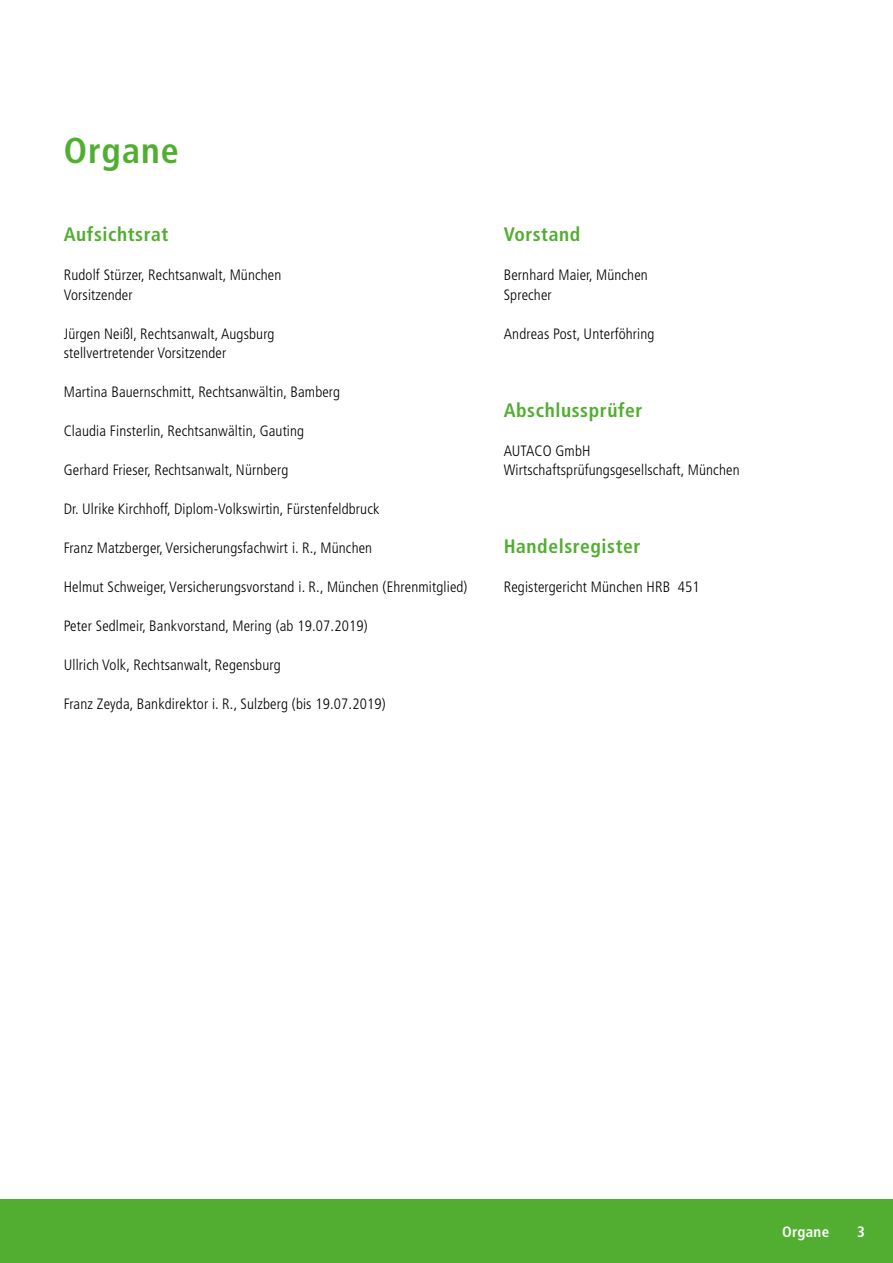
<style>
.page{position:relative;width:893px;height:1263px;background:#fff}
.page>*{position:absolute;margin:0;border:0;box-sizing:border-box;transform-origin:0 0}
.t1{font:700 condensed 36px "Frutiger";letter-spacing:.03em;color:#51ae30}
.t2{font:700 condensed 19.5px "Frutiger";letter-spacing:.03em;color:#51ae30}
.t3{font:300 condensed 15px/19.5px "Frutiger";letter-spacing:.01em;color:#000}
.t4{font:700 condensed 15px "Frutiger";letter-spacing:.02em;color:#fff}
</style>
<div class="page">
<div style="left:0;top:1199px;width:893px;height:64px;background:#51ae30"></div>
<h1 class="t1" style="left:64px;top:130px;width:117px">Organe</h1>
<h2 class="t2" style="left:64px;top:223px;width:106px">Aufsichtsrat</h2>
<p class="t3" style="left:64px;top:266px;width:219px">Rudolf Stürzer, Rechtsanwalt, München<br>Vorsitzender</p>
<p class="t3" style="left:64px;top:324px;width:212px">Jürgen Neißl, Rechtsanwalt, Augsburg stellvertretender Vorsitzender</p>
<p class="t3" style="left:64px;top:383px;width:278px">Martina Bauernschmitt, Rechtsanwältin, Bamberg</p>
<p class="t3" style="left:64px;top:422px;width:242px">Claudia Finsterlin, Rechtsanwältin, Gauting</p>
<p class="t3" style="left:64px;top:461px;width:226px">Gerhard Frieser, Rechtsanwalt, Nürnberg</p>
<p class="t3" style="left:64px;top:500px;width:317px">Dr. Ulrike Kirchhoff, Diplom-Volkswirtin, Fürstenfeldbruck</p>
<p class="t3" style="left:64px;top:539px;width:310px">Franz Matzberger, Versicherungsfachwirt i. R., München</p>
<p class="t3" style="left:64px;top:578px;width:405px">Helmut Schweiger, Versicherungsvorstand i. R., München (Ehrenmitglied)</p>
<p class="t3" style="left:64px;top:617px;width:305px">Peter Sedlmeir, Bankvorstand, Mering (ab 19.07.2019)</p>
<p class="t3" style="left:64px;top:656px;width:218px">Ullrich Volk, Rechtsanwalt, Regensburg</p>
<p class="t3" style="left:64px;top:695px;width:323px">Franz Zeyda, Bankdirektor i. R., Sulzberg (bis 19.07.2019)</p>
<h2 class="t2" style="left:504px;top:223px;width:78px">Vorstand</h2>
<p class="t3" style="left:504px;top:266px;width:146px">Bernhard Maier, München<br>Sprecher</p>
<p class="t3" style="left:504px;top:324px;width:152px">Andreas Post, Unterföhring</p>
<h2 class="t2" style="left:504px;top:399px;width:140px">Abschlussprüfer</h2>
<p class="t3" style="left:504px;top:441px;width:237px">AUTACO GmbH<br>Wirtschaftsprüfungsgesellschaft, München</p>
<h2 class="t2" style="left:504px;top:535px;width:138px">Handelsregister</h2>
<p class="t3" style="left:504px;top:578px;width:197px">Registergericht München HRB 451</p>
<p class="t4" style="left:782px;top:1223px;width:49px">Organe</p>
<p class="t4" style="left:857px;top:1223px;width:9px">3</p>
</div>
